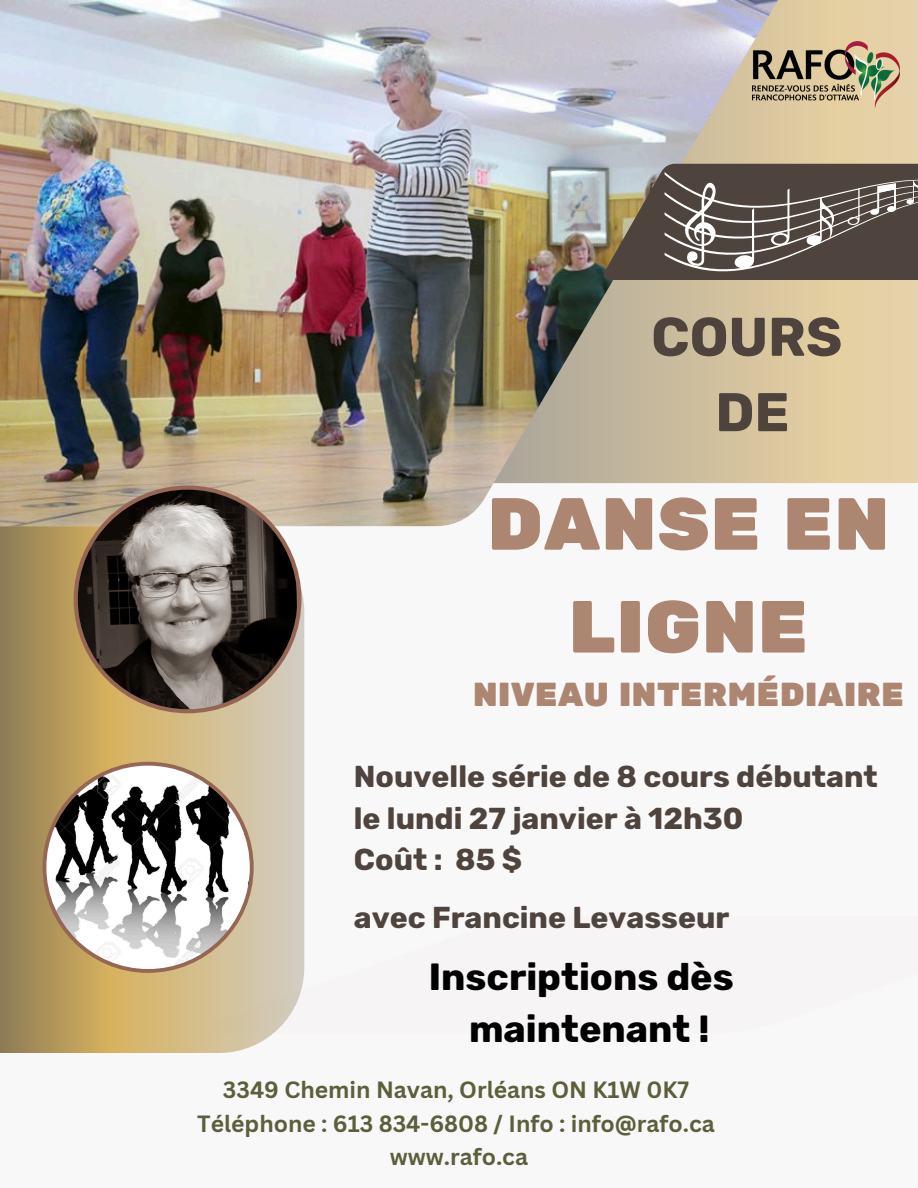
<style>
.page{position:relative;width:918px;height:1188px;background:#f9f8f9}
.page>*{position:absolute;margin:0;border:0;box-sizing:border-box;transform-origin:0 0}
.t1{font:73.65px/102.9px "Rubik One";color:#ad8672;text-align:center}
.t2{font:700 54.45px/75.3px "Rubik";color:#4e443d;text-align:center}
.t3{font:700 37.65px/51.8px "Rubik";color:#000;text-align:center}
.t4{font:33.15px "Rubik One";color:#ad8672}
.t5{font:700 30.15px/41.7px "Rubik";color:#4e443d}
.t6{font:700 22.95px "Canva Sans";color:#5d5e3a}
</style>
<div class="page">
<div style="left:391px;top:0;width:527px;height:483px;background:#e5d0a2"></div>
<img style="left:0;top:0;width:778px;height:526px">
<svg style="left:0;top:526px;width:304px;height:527px;background:#bda87b"></svg>
<svg style="left:74px;top:486px;width:227px;height:227px;background:#766a5e"></svg>
<svg style="left:43px;top:762px;width:211px;height:211px"></svg>
<svg style="left:604px;top:164px;width:314px;height:116px;background:#71695b"></svg>
<img style="left:752px;top:42px;width:148px;height:66px">
<svg style="left:665px;top:172px;width:253px;height:136px;background:#7e7366"></svg>
<h2 class="t2" style="left:651px;top:300px;width:192px">COURS<br>DE</h2>
<p class="t1" style="left:487px;top:475px;width:404px">DANSE EN<br>LIGNE</p>
<p class="t4" style="left:473px;top:675px;width:433px">NIVEAU INTERMÉDIAIRE</p>
<h1 class="t5" style="left:354px;top:756px;width:525px">Nouvelle série de 8 cours débutant le lundi 27 janvier à 12h30<br>Coût : 85 $</h1>
<p class="t5" style="left:354px;top:896px;width:377px">avec Francine Levasseur</p>
<h4 class="t3" style="left:429px;top:952px;width:306px">Inscriptions dès maintenant !</h4>
<h5 class="t6" style="left:223px;top:1074px;width:468px">3349 Chemin Navan, Orléans ON K1W 0K7</h5>
<h5 class="t6" style="left:197px;top:1107px;width:519px">Téléphone : 613 834-6808 / Info : info@rafo.ca</h5>
<h3 class="t6" style="left:390px;top:1141px;width:140px">www.rafo.ca</h3>
</div>
